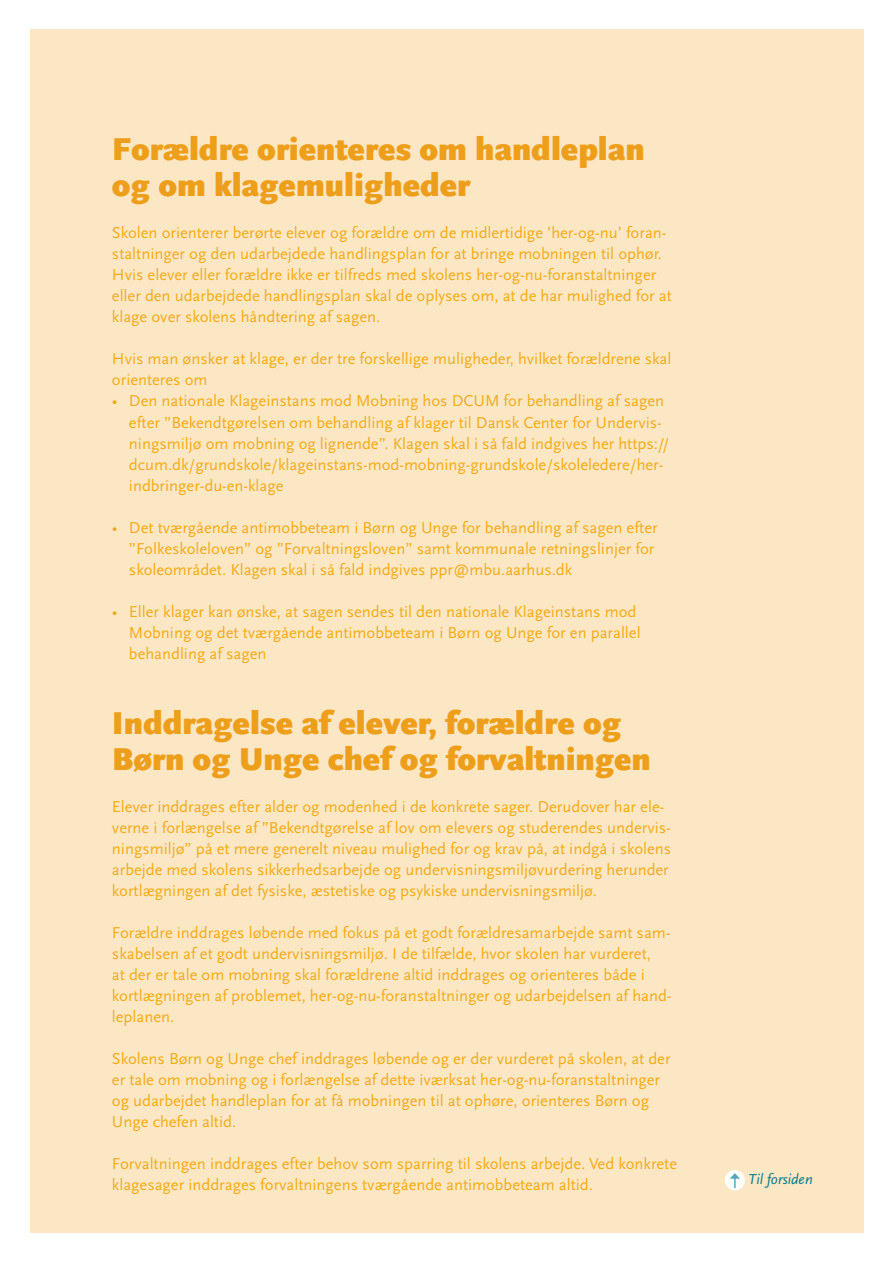
<style>
.page{position:relative;width:893px;height:1263px;background:#fff}
.page>*{position:absolute;margin:0;border:0;box-sizing:border-box;transform-origin:0 0}
.t1{font:900 33px/36px "Scala Sans OT";color:#ed9e1b}
.t2{font:16.5px/21px "Scala Sans OT";color:#f0ab18}
.t3{font:italic 15px "Scala Sans OT";color:#007b8d}
</style>
<div class="page">
<div style="left:30px;top:30px;width:833px;height:1203px;background:#fce7c5"></div>
<div style="left:725px;top:1170px;width:20px;height:20px;background:#fff;border-radius:50%"></div>
<svg style="left:730px;top:1173px;width:10px;height:15px"></svg>
<h1 class="t1" style="left:112px;top:132px;width:534px">Forældre orienteres om handleplan og om klagemuligheder</h1>
<p class="t2" style="left:112px;top:223px;width:561px">Skolen orienterer berørte elever og forældre om de midlertidige ’her-og-nu’ foran&shy;staltninger og den udarbejdede handlingsplan for at bringe mobningen til ophør.<br>Hvis elever eller forældre ikke er tilfreds med skolens her-og-nu-foranstaltninger eller den udarbejdede handlingsplan skal de oplyses om, at de har mulighed for at klage over skolens håndtering af sagen.</p>
<p class="t2" style="left:112px;top:349px;width:561px">Hvis man ønsker at klage, er der tre forskellige muligheder, hvilket forældrene skal orienteres om</p>
<p class="t2" style="left:129px;top:391px;width:542px;text-indent:-17px">• Den nationale Klageinstans mod Mobning hos DCUM for behandling af sagen efter ”Bekendtgørelsen om behandling af klager til Dansk Center for Undervis&shy;ningsmiljø om mobning og lignende”. Klagen skal i så fald indgives her https:// dcum.dk/grundskole/klageinstans-mod-mobning-grundskole/skoleledere/her&shy;indbringer-du-en-klage</p>
<p class="t2" style="left:129px;top:517px;width:530px;text-indent:-17px">• Det tværgående antimobbeteam i Børn og Unge for behandling af sagen efter ”Folkeskoleloven” og ”Forvaltningsloven” samt kommunale retningslinjer for skoleområdet. Klagen skal i så fald indgives ppr@mbu.aarhus.dk</p>
<p class="t2" style="left:129px;top:601px;width:513px;text-indent:-17px">• Eller klager kan ønske, at sagen sendes til den nationale Klageinstans mod<br>Mobning og det tværgående antimobbeteam i Børn og Unge for en parallel behandling af sagen</p>
<h1 class="t1" style="left:112px;top:705px;width:540px">Inddragelse af elever, forældre og<br>Børn og Unge chef og forvaltningen</h1>
<p class="t2" style="left:112px;top:796px;width:561px">Elever inddrages efter alder og modenhed i de konkrete sager. Derudover har ele&shy;verne i forlængelse af ”Bekendtgørelse af lov om elevers og studerendes undervis&shy;ningsmiljø” på et mere generelt niveau mulighed for og krav på, at indgå i skolens arbejde med skolens sikkerhedsarbejde og undervisningsmiljøvurdering herunder kortlægningen af det fysiske, æstetiske og psykiske undervisningsmiljø.</p>
<p class="t2" style="left:112px;top:922px;width:561px">Forældre inddrages løbende med fokus på et godt forældresamarbejde samt sam&shy;skabelsen af et godt undervisningsmiljø. I de tilfælde, hvor skolen har vurderet,<br>at der er tale om mobning skal forældrene altid inddrages og orienteres både i kortlægningen af problemet, her-og-nu-foranstaltninger og udarbejdelsen af hand&shy;leplanen.</p>
<p class="t2" style="left:112px;top:1048px;width:560px">Skolens Børn og Unge chef inddrages løbende og er der vurderet på skolen, at der er tale om mobning og i forlængelse af dette iværksat her-og-nu-foranstaltninger og udarbejdet handleplan for at få mobningen til at ophøre, orienteres Børn og Unge chefen altid.</p>
<p class="t2" style="left:112px;top:1153px;width:567px">Forvaltningen inddrages efter behov som sparring til skolens arbejde. Ved konkrete klagesager inddrages forvaltningens tværgående antimobbeteam altid.</p>
<p class="t3" style="left:748px;top:1171px;width:66px">Til forsiden</p>
</div>
